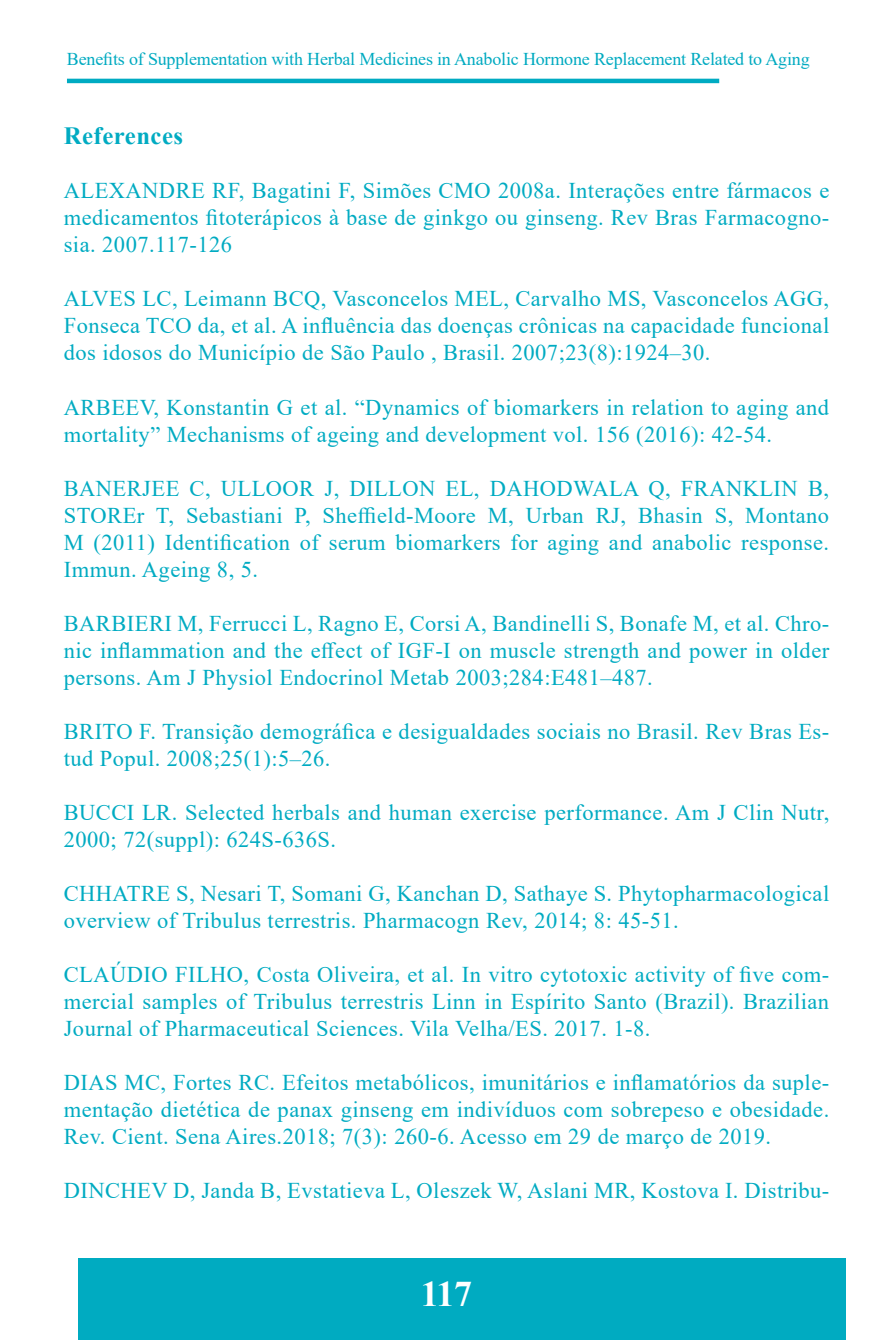
<style>
.page{position:relative;width:893px;height:1340px;background:#fff}
.page>*{position:absolute;margin:0;border:0;box-sizing:border-box;transform-origin:0 0}
.t1{font:700 36px "Times New Roman";color:#fff}
.t2{font:700 24.75px "Times New Roman";letter-spacing:.02em;color:#00abc2}
.t3{font:22.5px/27px "Times New Roman";letter-spacing:.02em;color:#00abc2;text-align:justify}
.t4{font:18px "Times New Roman";letter-spacing:-.01em;color:#00aac1}
</style>
<div class="page">
<hr style="left:67px;top:79px;width:652px;height:4px;background:#00abc2">
<div style="left:79px;top:1257px;width:767px;height:82px;background:#00abc1"></div>
<p class="t4" style="left:67px;top:47px;width:744px">Benefits of Supplementation with Herbal Medicines in Anabolic Hormone Replacement Related to Aging</p>
<p class="t2" style="left:64px;top:118px;width:121px">References</p>
<p class="t3" style="left:64px;top:177px;width:767px">ALEXANDRE RF, Bagatini F, Simões CMO 2008a. Interações entre fármacos e medicamentos fitoterápicos à base de ginkgo ou ginseng. Rev Bras Farmacogno&shy;sia. 2007.117-126</p>
<p class="t3" style="left:64px;top:285px;width:767px">ALVES LC, Leimann BCQ, Vasconcelos MEL, Carvalho MS, Vasconcelos AGG, Fonseca TCO da, et al. A influência das doenças crônicas na capacidade funcional dos idosos do Município de São Paulo , Brasil. 2007;23(8):1924–30.</p>
<p class="t3" style="left:64px;top:393px;width:767px">ARBEEV, Konstantin G et al. “Dynamics of biomarkers in relation to aging and mortality” Mechanisms of ageing and development vol. 156 (2016): 42-54.</p>
<p class="t3" style="left:64px;top:474px;width:767px">BANERJEE C, ULLOOR J, DILLON EL, DAHODWALA Q, FRANKLIN B, STOREr T, Sebastiani P, Sheffield‐Moore M, Urban RJ, Bhasin S, Montano M (2011) Identification of serum biomarkers for aging and anabolic response.<br>Immun. Ageing 8, 5.</p>
<p class="t3" style="left:64px;top:609px;width:767px">BARBIERI M, Ferrucci L, Ragno E, Corsi A, Bandinelli S, Bonafe M, et al. Chro&shy;nic inflammation and the effect of IGF-I on muscle strength and power in older persons. Am J Physiol Endocrinol Metab 2003;284:E481–487.</p>
<p class="t3" style="left:64px;top:717px;width:767px">BRITO F. Transição demográfica e desigualdades sociais no Brasil. Rev Bras Es&shy;tud Popul. 2008;25(1):5–26.</p>
<p class="t3" style="left:64px;top:798px;width:767px">BUCCI LR. Selected herbals and human exercise performance. Am J Clin Nutr,<br>2000; 72(suppl): 624S-636S.</p>
<p class="t3" style="left:64px;top:879px;width:767px">CHHATRE S, Nesari T, Somani G, Kanchan D, Sathaye S. Phytopharmacological overview of Tribulus terrestris. Pharmacogn Rev, 2014; 8: 45-51.</p>
<p class="t3" style="left:64px;top:960px;width:767px">CLAÚDIO FILHO, Costa Oliveira, et al. In vitro cytotoxic activity of five com&shy;mercial samples of Tribulus terrestris Linn in Espírito Santo (Brazil). Brazilian Journal of Pharmaceutical Sciences. Vila Velha/ES. 2017. 1-8.</p>
<p class="t3" style="left:64px;top:1068px;width:767px">DIAS MC, Fortes RC. Efeitos metabólicos, imunitários e inflamatórios da suple&shy;mentação dietética de panax ginseng em indivíduos com sobrepeso e obesidade.<br>Rev. Cient. Sena Aires.2018; 7(3): 260-6. Acesso em 29 de março de 2019.</p>
<p class="t3" style="left:64px;top:1176px;width:767px">DINCHEV D, Janda B, Evstatieva L, Oleszek W, Aslani MR, Kostova I. Distribu-</p>
<h1 class="t1" style="left:421px;top:1268px;width:53px">117</h1>
</div>
